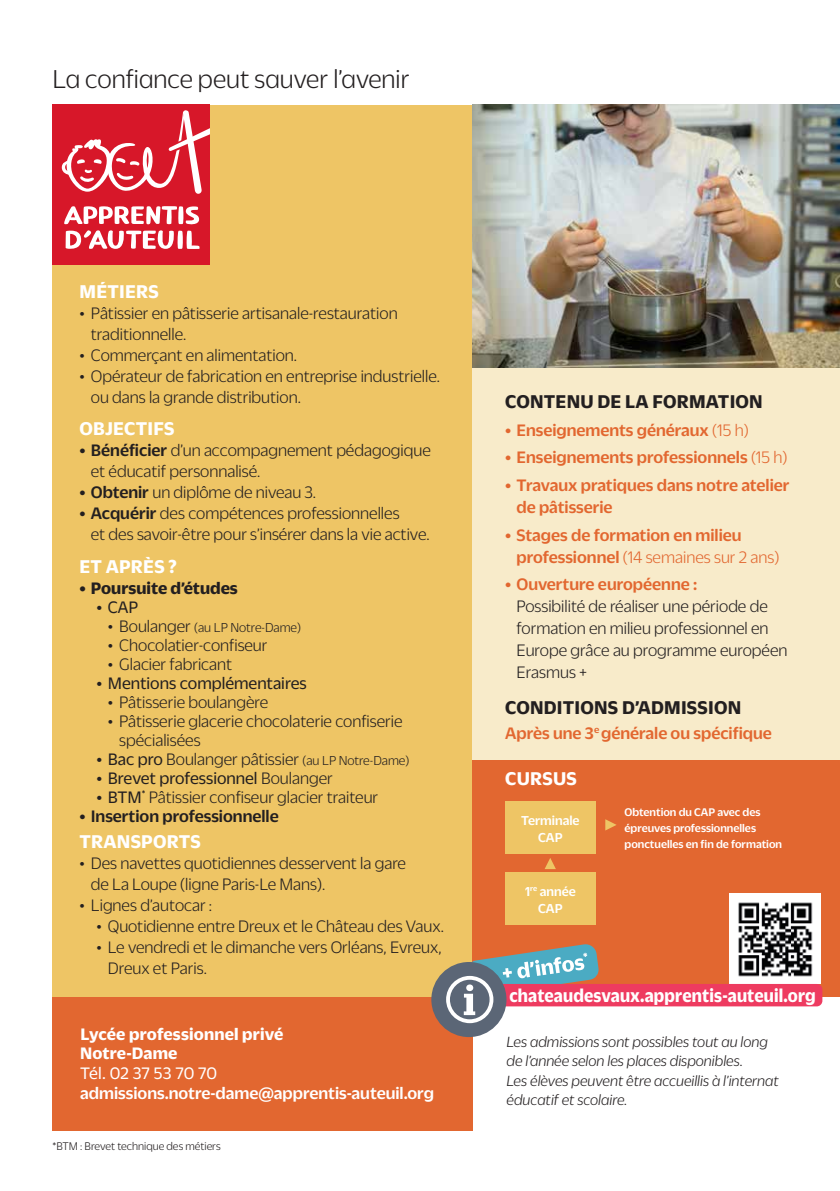
<style>
.page{position:relative;width:840px;height:1191px;background:#fff}
.page>*{position:absolute;margin:0;border:0;box-sizing:border-box;transform-origin:0 0}
.t1{font:300 28px "Duplicate Sans";color:#231f20}
.t2{font:700 20px "Duplicate Sans";letter-spacing:.01em;color:#231f20}
.t3{font:700 20px "Duplicate Sans";letter-spacing:.01em;color:#fff}
.t4{font:700 20px "Duplicate Sans";letter-spacing:.01em;color:#fff;scale:.9 1}
.t5{font:300 18px/21px "Duplicate Sans";color:#231f20}
.t6{font:500 18px/22px "Duplicate Sans";color:#e26730}
.t7{font:18px "Duplicate Sans";color:#231f20}
.t8{font:500 18px "Duplicate Sans";color:#fff}
.t9{font:700 18px/19.6px "Duplicate Sans";letter-spacing:.01em;color:#fff}
.t10{font:500 18px "Duplicate Sans";color:#231f20}
.t11{font:700 18px "Duplicate Sans";color:#231f20}
.t12{font:18px "Duplicate Sans";color:#fff}
.t13{font:italic 300 16px/19.2px "Duplicate Sans";color:#231f20}
.t14{font:300 14px "Duplicate Sans";letter-spacing:-.005em;color:#231f20}
.t15{font:500 14px/16.8px "Duplicate Sans";color:#fff;text-align:center}
.t16{font:500 12px/16px "Duplicate Sans";color:#fff}
.t17{font:300 12px "Duplicate Sans";color:#231f20}
.s1{font-weight:500}
.s2{font-size:18px}
.s3{font-weight:400}
.s4{font-size:14px}
.s5{font-weight:300}
</style>
<div class="page">
<div style="left:52px;top:996px;width:420px;height:134px;background:#e26730"></div>
<div style="left:52px;top:105px;width:787px;height:891px;background:#eec565"></div>
<div style="left:52px;top:105px;width:158px;height:160px;background:#d71729"></div>
<svg style="left:61px;top:110px;width:149px;height:84px"></svg>
<svg style="left:64px;top:206px;width:136px;height:43px"></svg>
<div style="left:472px;top:322px;width:367px;height:674px;background:#f8ebca"></div>
<img style="left:472px;top:105px;width:367px;height:262px">
<div style="left:472px;top:760px;width:367px;height:236px;background:#e26730"></div>
<div style="left:505px;top:801px;width:90px;height:52px;background:#eec565"></div>
<div style="left:505px;top:872px;width:90px;height:52px;background:#eec565"></div>
<svg style="left:605px;top:819px;width:11px;height:11px"></svg>
<svg style="left:544px;top:858px;width:12px;height:11px"></svg>
<img style="left:729px;top:893px;width:90px;height:50px">
<div style="left:431px;top:962px;width:75px;height:75px;background:#5b6676;border-radius:50%"></div>
<svg style="left:446px;top:943px;width:375px;height:80px"></svg>
<div style="left:466px;top:984px;width:7px;height:7px;background:#fff;border-radius:50%"></div>
<h1 class="t1" style="left:52px;top:61px;width:358px">La confiance peut sauver l’avenir</h1>
<p class="t3" style="left:79px;top:278px;width:81px">MÉTIERS</p>
<p class="t5" style="left:91px;top:301px;width:308px;text-indent:-11px">• Pâtissier en pâtisserie artisanale-restauration traditionnelle.</p>
<p class="t5" style="left:79px;top:343px;width:219px">• Commerçant en alimentation.</p>
<p class="t5" style="left:91px;top:364px;width:350px;text-indent:-11px">• Opérateur de fabrication en entreprise industrielle. ou dans la grande distribution.</p>
<p class="t3" style="left:79px;top:415px;width:96px">OBJECTIFS</p>
<p class="t5" style="left:91px;top:439px;width:341px;text-indent:-11px"><span class="s1">• Bénéficier</span> d’un accompagnement pédagogique et éducatif personnalisé.</p>
<p class="t5" style="left:79px;top:481px;width:238px"><span class="s1">• Obtenir</span> un diplôme de niveau 3.</p>
<p class="t5" style="left:91px;top:502px;width:340px;text-indent:-11px"><span class="s1">• Acquérir</span> des compétences professionnelles<br>et des savoir-être pour s’insérer dans la vie active.</p>
<p class="t3" style="left:79px;top:552px;width:99px">ET APRÈS ?</p>
<p class="t11" style="left:79px;top:575px;width:160px">• Poursuite d’études</p>
<p class="t7" style="left:96px;top:595px;width:43px">• CAP</p>
<p class="t14" style="left:108px;top:618px;width:195px"><span class="s2">• Boulanger</span> (au LP Notre-Dame)</p>
<p class="t5" style="left:108px;top:633px;width:161px">• Chocolatier-confiseur</p>
<p class="t5" style="left:108px;top:652px;width:126px">• Glacier fabricant</p>
<p class="t7" style="left:96px;top:671px;width:212px">• Mentions complémentaires</p>
<p class="t5" style="left:108px;top:690px;width:162px">• Pâtisserie boulangère</p>
<p class="t5" style="left:119px;top:710px;width:285px;line-height:19px;text-indent:-11px">• Pâtisserie glacerie chocolaterie confiserie spécialisées</p>
<p class="t5" style="left:96px;top:747px;width:314px"><span class="s3">• Bac pro</span> Boulanger pâtissier <span class="s4">(au LP Notre-Dame)</span></p>
<p class="t7" style="left:96px;top:766px;width:238px">• Brevet professionnel <span class="s5">Boulanger</span></p>
<p class="t5" style="left:96px;top:785px;width:283px"><span class="s3">• BTM</span><sup>*</sup> Pâtissier confiseur glacier traiteur</p>
<p class="t10" style="left:79px;top:804px;width:201px">• Insertion professionnelle</p>
<p class="t3" style="left:79px;top:828px;width:123px">TRANSPORTS</p>
<p class="t5" style="left:91px;top:852px;width:316px;text-indent:-11px">• Des navettes quotidiennes desservent la gare de La Loupe (ligne Paris-Le Mans).</p>
<p class="t5" style="left:79px;top:894px;width:134px">• Lignes d’autocar :</p>
<p class="t5" style="left:96px;top:915px;width:349px">• Quotidienne entre Dreux et le Château des Vaux.</p>
<p class="t5" style="left:108px;top:936px;width:335px;text-indent:-11px">• Le vendredi et le dimanche vers Orléans, Evreux,<br>Dreux et Paris.</p>
<p class="t9" style="left:80px;top:1022px;width:204px">Lycée professionnel privé<br>Notre-Dame</p>
<p class="t12" style="left:80px;top:1061px;width:138px">Tél. 02 37 53 70 70</p>
<p class="t8" style="left:80px;top:1080px;width:355px">admissions.notre-dame@apprentis-auteuil.org</p>
<p class="t17" style="left:52px;top:1139px;width:170px">*BTM : Brevet technique des métiers</p>
<p class="t2" style="left:505px;top:388px;width:259px">CONTENU DE LA FORMATION</p>
<p class="t6" style="left:505px;top:417px;width:245px">• Enseignements généraux <span class="s5">(15 h)</span></p>
<p class="t6" style="left:505px;top:445px;width:284px">• Enseignements professionnels <span class="s5">(15 h)</span></p>
<p class="t6" style="left:516px;top:473px;width:274px;text-indent:-11px">• Travaux pratiques dans notre atelier de pâtisserie</p>
<p class="t6" style="left:516px;top:522px;width:264px;text-indent:-11px">• Stages de formation en milieu professionnel <span class="s5">(14 semaines sur 2 ans)</span></p>
<p class="t6" style="left:505px;top:572px;width:193px">• Ouverture européenne :</p>
<p class="t5" style="left:516px;top:594px;width:272px;line-height:22px">Possibilité de réaliser une période de formation en milieu professionnel en<br>Europe grâce au programme européen<br>Erasmus +</p>
<p class="t2" style="left:505px;top:693px;width:237px">CONDITIONS D’ADMISSION</p>
<p class="t6" style="left:505px;top:720px;width:268px">Après une 3<sup>e</sup> générale ou spécifique</p>
<p class="t3" style="left:505px;top:765px;width:73px">CURSUS</p>
<p class="t15" style="left:521px;top:811px;width:60px">Terminale<br>CAP</p>
<p class="t16" style="left:624px;top:803px;width:159px">Obtention du CAP avec des épreuves professionnelles ponctuelles en fin de formation</p>
<p class="t15" style="left:524px;top:882px;width:52px">1<sup>re</sup> année<br>CAP</p>
<p class="t4" style="left:509px;top:981px;width:342px">chateaudesvaux.apprentis-auteuil.org</p>
<p class="t13" style="left:506px;top:1031px;width:273px">Les admissions sont possibles tout au long de l’année selon les places disponibles.<br>Les élèves peuvent être accueillis à l’internat éducatif et scolaire.</p>
</div>
